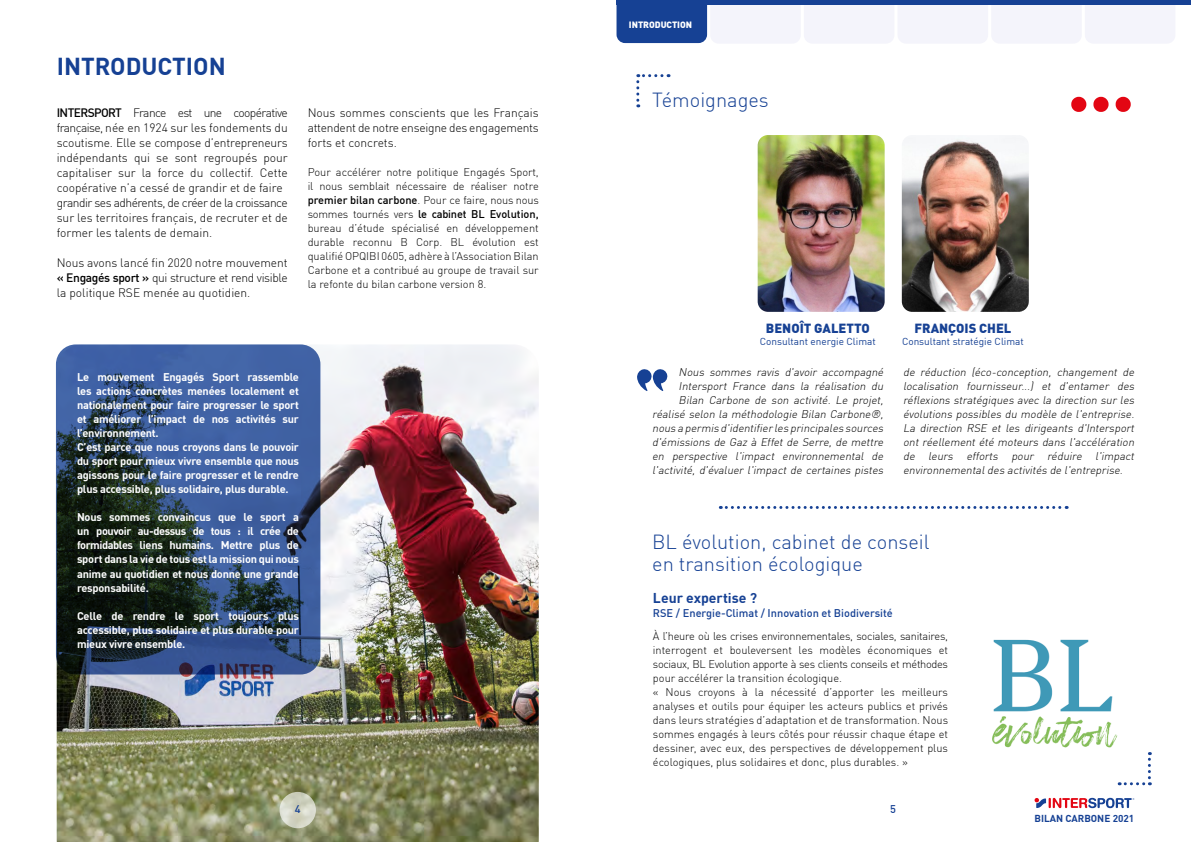
<style>
.page{position:relative;width:1191px;height:842px;background:#fff}
.page>*{position:absolute;margin:0;border:0;box-sizing:border-box;transform-origin:0 0}
.t1{font:900 72px "FFDIN Profor IIC";color:#e30613}
.t2{font:700 24px "FFDIN Profor IIC";color:#164194}
.t3{font:300 20px/22px "FFDIN Profor IIC";color:#164194}
.t4{font:700 14px "FFDIN Profor IIC";color:#164194}
.t5{font:900 13px "FFDIN Profor IIC";color:#164194}
.t6{font:300 12px/15px "FFDIN Profor IIC";letter-spacing:-.005em;color:#000;text-align:justify}
.t7{font:300 11px/14px "FFDIN Profor IIC";color:#000;text-align:justify}
.t8{font:italic 300 11px/14px "FFDIN Profor IIC";color:#000;text-align:right}
.t9{font:700 11px/14px "FFDIN Profor IIC";letter-spacing:-.02em;color:#fff;text-align:justify}
.t10{font:500 11px "FFDIN Profor IIC";color:#164194}
.t11{font:10px "FFDIN Profor IIC";color:#164194}
.t12{font:700 9.9px "FFDIN Profor IIC";color:#164194}
.t13{font:900 9px "FFDIN Profor IIC";color:#fff}
.s1{font-weight:500}
</style>
<div class="page">
<img style="left:901px;top:137px;width:127px;height:175px">
<img style="left:757px;top:135px;width:127px;height:177px">
<img style="left:57px;top:345px;width:482px;height:497px">
<svg style="left:636px;top:74px;width:26px;height:33px"></svg>
<svg style="left:1119px;top:752px;width:31px;height:33px"></svg>
<svg style="left:720px;top:506px;width:347px;height:3px"></svg>
<svg style="left:616px;top:4px;width:559px;height:40px"></svg>
<hr style="left:616px;top:0;width:575px;height:4px;background:#164194">
<img style="left:992px;top:640px;width:125px;height:107px">
<svg style="left:56px;top:344px;width:264px;height:330px;background:#2e486d"></svg>
<svg style="left:637px;top:369px;width:31px;height:22px"></svg>
<svg style="left:1034px;top:798px;width:100px;height:10px"></svg>
<svg style="left:279px;top:792px;width:37px;height:36px"></svg>
<h2 class="t2" style="left:57px;top:48px;width:171px">INTRODUCTION</h2>
<p class="t6" style="left:57px;top:104px;width:233px;text-align:left"><span class="s1">INTERSPORT</span> France est une coopérative française, née en 1924 sur les fondements du scoutisme. Elle se compose d’entrepreneurs indépendants qui se sont regroupés pour capitaliser sur la force du collectif. Cette coopérative n’a cessé de grandir et de faire grandir ses adhérents, de créer de la croissance sur les territoires français, de recruter et de former les talents de demain.</p>
<p class="t6" style="left:57px;top:254px;width:233px">Nous avons lancé fin 2020 notre mouvement <span class="s1">« Engagés sport »</span> qui structure et rend visible la politique RSE menée au quotidien.</p>
<p class="t6" style="left:308px;top:104px;width:233px">Nous sommes conscients que les Français attendent de notre enseigne des engagements forts et concrets.</p>
<p class="t7" style="left:308px;top:164px;width:233px">Pour accélérer notre politique Engagés Sport, il nous semblait nécessaire de réaliser notre <span class="s1">premier bilan carbone</span>. Pour ce faire, nous nous sommes tournés vers <span class="s1">le cabinet BL Evolution, </span>bureau d’étude spécialisé en développement durable reconnu B Corp. BL évolution est qualifié OPQIBI 0605, adhère à l’Association Bilan Carbone et a contribué au groupe de travail sur la refonte du bilan carbone version 8.</p>
<p class="t9" style="left:77px;top:370px;width:223px;text-align:left">Le mouvement Engagés Sport rassemble les actions concrètes menées localement et nationalement pour faire progresser le sport et améliorer l’impact de nos activités sur l’environnement.<br>C’est parce que nous croyons dans le pouvoir du sport pour mieux vivre ensemble que nous agissons pour le faire progresser et le rendre plus accessible, plus solidaire, plus durable.</p>
<p class="t9" style="left:77px;top:510px;width:223px">Nous sommes convaincus que le sport a un pouvoir au-dessus de tous : il crée de formidables liens humains. Mettre plus de sport dans la vie de tous est la mission qui nous anime au quotidien et nous donne une grande responsabilité.</p>
<p class="t9" style="left:77px;top:608px;width:223px">Celle de rendre le sport toujours plus accessible, plus solidaire et plus durable pour mieux vivre ensemble.</p>
<p class="t13" style="left:629px;top:17px;width:65px">INTRODUCTION</p>
<h3 class="t3" style="left:652px;top:88px;width:118px">Témoignages</h3>
<h1 class="t1" style="left:1067px;top:28px;width:68px">...</h1>
<p class="t5" style="left:766px;top:318px;width:105px">BENOÎT GALETTO</p>
<p class="t11" style="left:760px;top:334px;width:117px">Consultant energie Climat</p>
<p class="t5" style="left:914px;top:318px;width:98px">FRANÇOIS CHEL</p>
<p class="t11" style="left:902px;top:334px;width:123px">Consultant stratégie Climat</p>
<p class="t8" style="left:652px;top:364px;width:235px">Nous sommes ravis d'avoir accompagné Intersport France dans la réalisation du Bilan Carbone de son activité. Le projet, réalisé selon la méthodologie Bilan Carbone®, nous a permis d'identifierles principales sources d'émissions de Gaz à Effet de Serre, de mettre en perspective l'impact environnemental de l'activité, d'évaluer l'impact de certaines pistes</p>
<p class="t8" style="left:903px;top:364px;width:235px;text-align:justify">de réduction (éco-conception, changement de localisation fournisseur...) et d'entamer des réflexions stratégiques avec la direction sur les évolutions possibles du modèle de l'entreprise.<br>La direction RSE et les dirigeants d'Intersport ont réellement été moteurs dans l'accélération de leurs efforts pour réduire l'impact environnementaldes activités de l'entreprise.</p>
<h3 class="t3" style="left:652px;top:529px;width:279px">BL évolution, cabinet de conseil en transition écologique</h3>
<p class="t4" style="left:653px;top:587px;width:106px">Leur expertise ?</p>
<p class="t10" style="left:653px;top:604px;width:241px">RSE / Energie-Climat / Innovation et Biodiversité</p>
<p class="t7" style="left:653px;top:628px;width:297px;text-align:left">À l’heure où les crises environnementales, sociales, sanitaires, interrogent et bouleversent les modèles économiques et sociaux, BL Evolution apporte à ses clients conseils et méthodes pour accélérer la transition écologique.<br>« Nous croyons à la nécessité d’apporter les meilleurs analyses et outils pour équiper les acteurs publics et privés dans leurs stratégies d’adaptation et de transformation. Nous sommes engagés à leurs côtés pour réussir chaque étape et dessiner, avec eux, des perspectives de développement plus écologiques, plus solidaires et donc, plus durables. »</p>
<p class="t10" style="left:295px;top:800px;width:7px">4</p>
<p class="t10" style="left:890px;top:801px;width:7px">5</p>
<p class="t12" style="left:1034px;top:811px;width:101px">BILAN CARBONE 2021</p>
</div>
